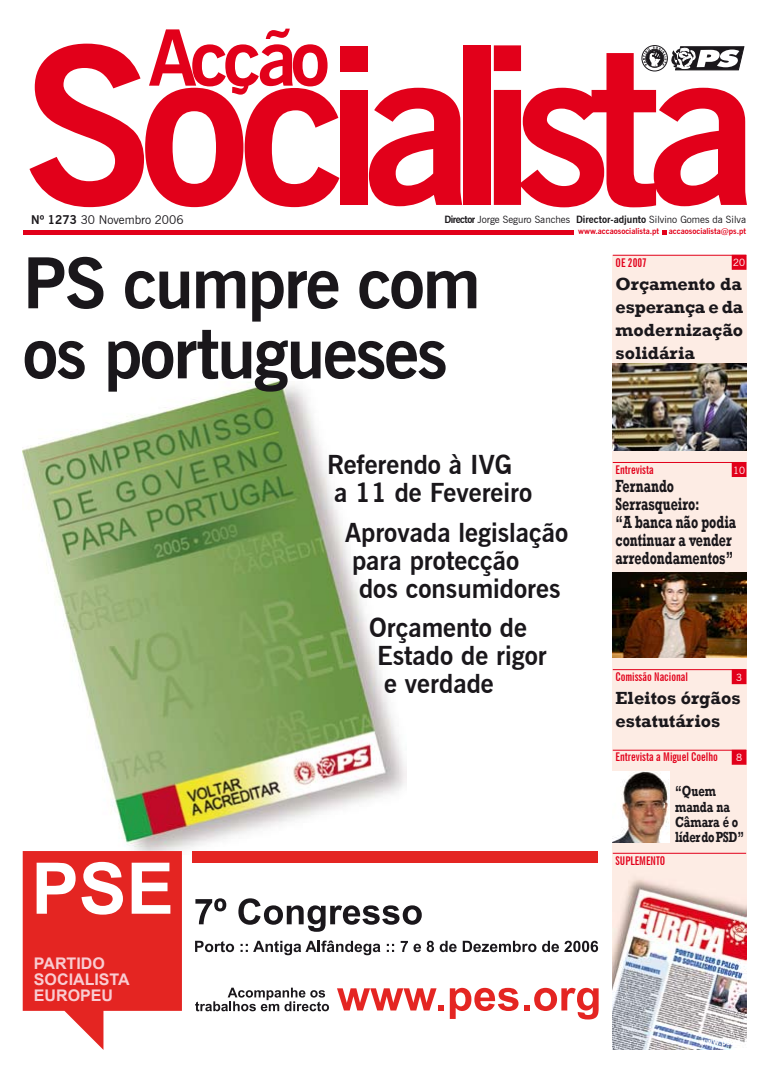
<style>
.page{position:relative;width:766px;height:1078px;background:#fff}
.page>*{position:absolute;margin:0;border:0;box-sizing:border-box;transform-origin:0 0}
.t1{font:700 70px/70px "News Gothic BT";letter-spacing:-.03em;color:#1a171b}
.t2{font:700 26px/28px "News Gothic BT";color:#1a171b}
.t3{font:700 18px/23px "Rockwell";color:#1a171b;text-align:justify}
.t4{font:700 18px/18px "Rockwell";color:#1a171b;scale:.7 1}
.t5{font:700 16px/16px "Arial";color:#f9ccd1}
.t6{font:700 15px/15px "Rockwell";color:#1a171b;scale:.75 1}
.t7{font:700 extra-condensed 12px "News Gothic BT";color:#e2001a}
.t8{font:12px "News Gothic BT";color:#1a171b}
.t9{font:10px "News Gothic BT";color:#1a171b}
.t10{font:700 10px "News Gothic BT";color:#fff;scale:.9 1}
.t11{font:10px "News Gothic BT";color:#fff}
.t12{font:700 8px "News Gothic BT";color:#e2001a}
.s1{font-weight:700}
</style>
<div class="page">
<img style="left:23px;top:381px;width:383px;height:481px">
<img style="left:612px;top:256px;width:134px;height:793px">
<hr style="left:23px;top:230px;width:550px;height:4px;background:#e2001a">
<svg style="left:662px;top:230px;width:4px;height:4px"></svg>
<svg style="left:369px;top:88px;width:93px;height:118px"></svg>
<div style="left:463px;top:45px;width:27px;height:160px;background:#e2001a"></div>
<svg style="left:493px;top:45px;width:253px;height:162px"></svg>
<div style="left:340px;top:46px;width:27px;height:26px;background:#e2001a"></div>
<div style="left:340px;top:91px;width:27px;height:114px;background:#e2001a"></div>
<svg style="left:29px;top:29px;width:310px;height:178px"></svg>
<svg style="left:23px;top:850px;width:159px;height:199px"></svg>
<svg style="left:195px;top:898px;width:31px;height:26px"></svg>
<svg style="left:238px;top:898px;width:183px;height:33px"></svg>
<svg style="left:195px;top:940px;width:39px;height:11px"></svg>
<svg style="left:240px;top:940px;width:140px;height:15px"></svg>
<svg style="left:386px;top:943px;width:8px;height:8px"></svg>
<svg style="left:400px;top:940px;width:56px;height:11px"></svg>
<svg style="left:462px;top:940px;width:74px;height:11px"></svg>
<svg style="left:542px;top:940px;width:56px;height:11px"></svg>
<div style="left:193px;top:850px;width:404px;height:12px;background:#e42522"></div>
<svg style="left:337px;top:987px;width:261px;height:32px"></svg>
<svg style="left:195px;top:987px;width:134px;height:24px"></svg>
<hr style="left:612px;top:462px;width:134px;height:1px;background:#e2001a">
<div style="left:732px;top:462px;width:13px;height:14px;background:#e2001a"></div>
<div style="left:732px;top:462px;width:14px;height:14px;border:1px solid #e2001a"></div>
<hr style="left:612px;top:669px;width:134px;height:1px;background:#e2001a">
<div style="left:732px;top:669px;width:13px;height:14px;background:#e2001a"></div>
<div style="left:732px;top:669px;width:14px;height:14px;border:1px solid #e2001a"></div>
<img style="left:612px;top:364px;width:134px;height:86px">
<img style="left:612px;top:572px;width:134px;height:85px">
<hr style="left:612px;top:255px;width:134px;height:1px;background:#e2001a">
<div style="left:732px;top:255px;width:13px;height:14px;background:#e2001a"></div>
<div style="left:732px;top:255px;width:14px;height:14px;border:1px solid #e2001a"></div>
<hr style="left:612px;top:852px;width:134px;height:1px;background:#e2001a">
<img style="left:612px;top:771px;width:57px;height:70px">
<hr style="left:612px;top:749px;width:134px;height:1px;background:#e2001a">
<div style="left:732px;top:750px;width:13px;height:14px;background:#e2001a"></div>
<div style="left:732px;top:750px;width:14px;height:14px;border:1px solid #e2001a"></div>
<p class="t8" style="left:31px;top:212px;width:154px"><span class="s1">Nº 1273</span> 30 Novembro 2006</p>
<p class="t9" style="left:444px;top:213px;width:303px"><span class="s1">Director</span> Jorge Seguro Sanches <span class="s1">Director-adjunto</span> Silvino Gomes da Silva</p>
<p class="t12" style="left:578px;top:227px;width:169px">www.accaosocialista.pt accaosocialista@ps.pt</p>
<h1 class="t1" style="left:23px;top:248px;width:459px">PS cumpre com os portugueses</h1>
<p class="t5" style="left:34px;top:955px;width:97px">PARTIDO<br>SOCIALISTA<br>EUROPEU</p>
<p class="t2" style="left:327px;top:450px;width:207px">Referendo à IVG<br>a 11 de Fevereiro</p>
<p class="t2" style="left:345px;top:518px;width:225px">Aprovada legislação para protecção<br>dos consumidores</p>
<p class="t2" style="left:377px;top:613px;width:171px;text-indent:-8px">Orçamento de<br>Estado de rigor e verdade</p>
<p class="t7" style="left:615px;top:255px;width:33px">OE 2007</p>
<p class="t3" style="left:615px;top:272px;width:129px">Orçamento da esperança e da modernização solidária</p>
<p class="t11" style="left:732px;top:257px;width:14px">20</p>
<p class="t7" style="left:615px;top:462px;width:40px">Entrevista</p>
<p class="t4" style="left:615px;top:476px;width:174px">Fernando<br>Serrasqueiro:<br>“A banca não podia continuar a vender arredondamentos”</p>
<p class="t11" style="left:732px;top:464px;width:14px">10</p>
<p class="t7" style="left:615px;top:669px;width:74px">Comissão Nacional</p>
<p class="t3" style="left:615px;top:686px;width:126px">Eleitos órgãos estatutários</p>
<p class="t7" style="left:615px;top:749px;width:104px">Entrevista a Miguel Coelho</p>
<p class="t6" style="left:675px;top:783px;width:93px">“Quem manda na<br>Câmara é o líder do PSD”</p>
<p class="t7" style="left:615px;top:853px;width:51px">SUPLEMENTO</p>
<p class="t11" style="left:735px;top:671px;width:8px">3</p>
<p class="t11" style="left:735px;top:751px;width:8px">8</p>
<p class="t10" style="left:699px;top:1034px;width:48px">www.ps.pt</p>
</div>
